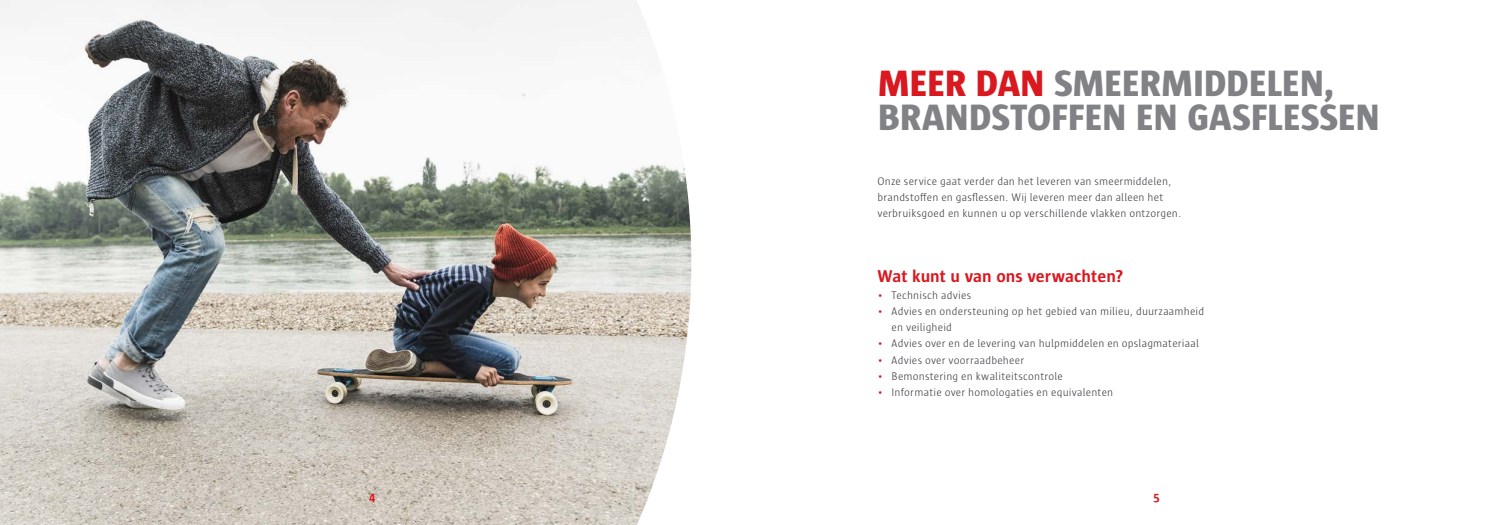
<style>
.page{position:relative;width:1489px;height:525px;background:#fff}
.page>*{position:absolute;margin:0;border:0;box-sizing:border-box;transform-origin:0 0}
.t1{font:800 37.5px/33.8px "Sun";letter-spacing:-.005em;color:#808285}
.t2{font:700 17.5px "Sun";letter-spacing:.005em;color:#d9181f}
.t3{font:700 12.5px "Sun";color:#d9181f}
.t4{font:300 11.25px/16.2px "Sun";letter-spacing:.015em;color:#3a3c40}
.s1{color:#d9181f}
</style>
<div class="page">
<img style="left:0;top:0;width:691px;height:524px">
<h1 class="t1" style="left:877px;top:66px;width:503px"><span class="s1">MEER DAN</span> SMEERMIDDELEN,<br>BRANDSTOFFEN EN GASFLESSEN</h1>
<p class="t4" style="left:877px;top:173px;width:305px">Onze service gaat verder dan het leveren van smeermiddelen, brandstoffen en gasflessen. Wij leveren meer dan alleen het verbruiksgoed en kunnen u op verschillende vlakken ontzorgen.</p>
<h2 class="t2" style="left:877px;top:267px;width:248px">Wat kunt u van ons verwachten?</h2>
<p class="t4" style="left:877px;top:286px;width:95px"><span class="s1">•</span> Technisch advies</p>
<p class="t4" style="left:891px;top:303px;width:314px;text-indent:-14px"><span class="s1">•</span> Advies en ondersteuning op het gebied van milieu, duurzaamheid en veiligheid</p>
<p class="t4" style="left:877px;top:335px;width:323px"><span class="s1">•</span> Advies over en de levering van hulpmiddelen en opslagmateriaal</p>
<p class="t4" style="left:877px;top:351px;width:148px"><span class="s1">•</span> Advies over voorraadbeheer</p>
<p class="t4" style="left:877px;top:368px;width:187px"><span class="s1">•</span> Bemonstering en kwaliteitscontrole</p>
<p class="t4" style="left:877px;top:384px;width:237px"><span class="s1">•</span> Informatie over homologaties en equivalenten</p>
<p class="t3" style="left:369px;top:490px;width:8px">4</p>
<p class="t3" style="left:1153px;top:490px;width:8px">5</p>
</div>
